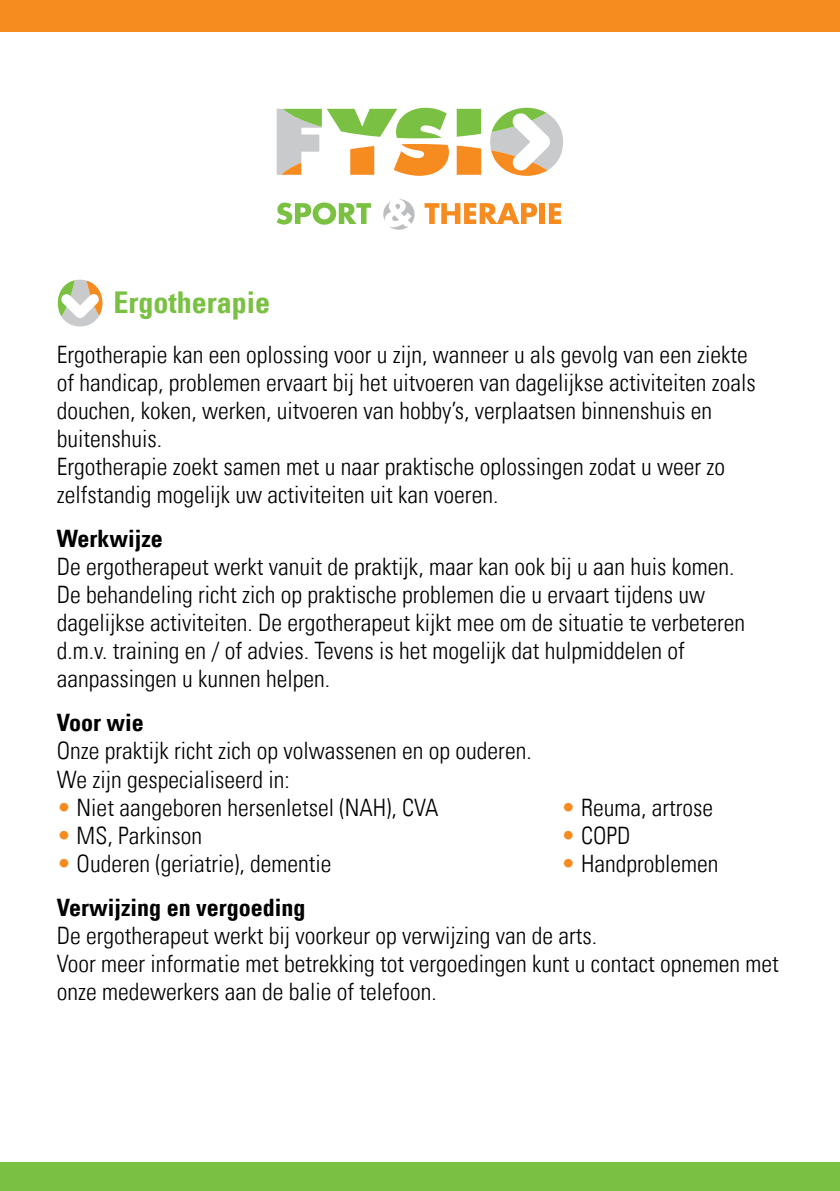
<style>
.page{position:relative;width:840px;height:1191px;background:#fff}
.page>*{position:absolute;margin:0;border:0;box-sizing:border-box;transform-origin:0 0}
.t1{font:700 condensed 30px "Univers";color:#7ac143}
.t2{font:300 condensed 24px/28px "Univers LT";color:#000}
.t3{font:700 condensed 24px "Univers";color:#000}
.s1{color:#f68b1f}
</style>
<div class="page">
<div style="left:0;top:0;width:839px;height:31px;background:#f68b1f"></div>
<div style="left:0;top:1162px;width:839px;height:29px;background:#7ac143"></div>
<svg style="left:58px;top:280px;width:44px;height:46px"></svg>
<svg style="left:456px;top:109px;width:25px;height:28px"></svg>
<svg style="left:276px;top:202px;width:95px;height:23px"></svg>
<svg style="left:383px;top:199px;width:31px;height:31px"></svg>
<svg style="left:276px;top:108px;width:172px;height:68px"></svg>
<svg style="left:456px;top:146px;width:25px;height:29px"></svg>
<svg style="left:424px;top:203px;width:113px;height:21px"></svg>
<div style="left:539px;top:203px;width:6px;height:21px;background:#f68b1f"></div>
<svg style="left:548px;top:203px;width:12px;height:21px"></svg>
<svg style="left:490px;top:108px;width:72px;height:68px"></svg>
<p class="t1" style="left:113px;top:284px;width:158px">Ergotherapie</p>
<p class="t2" style="left:57px;top:341px;width:700px">Ergotherapie kan een oplossing voor u zijn, wanneer u als gevolg van een ziekte of handicap, problemen ervaart bij het uitvoeren van dagelijkse activiteiten zoals douchen, koken, werken, uitvoeren van hobby’s, verplaatsen binnenshuis en buitenshuis.<br>Ergotherapie zoekt samen met u naar praktische oplossingen zodat u weer zo zelfstandig mogelijk uw activiteiten uit kan voeren.</p>
<p class="t3" style="left:57px;top:524px;width:108px">Werkwijze</p>
<p class="t2" style="left:57px;top:553px;width:689px">De ergotherapeut werkt vanuit de praktijk, maar kan ook bij u aan huis komen.<br>De behandeling richt zich op praktische problemen die u ervaart tijdens uw dagelijkse activiteiten. De ergotherapeut kijkt mee om de situatie te verbeteren d.m.v. training en / of advies. Tevens is het mogelijk dat hulpmiddelen of aanpassingen u kunnen helpen.</p>
<p class="t3" style="left:57px;top:708px;width:89px">Voor wie</p>
<p class="t2" style="left:57px;top:737px;width:476px">Onze praktijk richt zich op volwassenen en op ouderen.<br>We zijn gespecialiseerd in:</p>
<p class="t2" style="left:57px;top:793px;width:383px"><span class="s1">•</span> Niet aangeboren hersenletsel (NAH), CVA</p>
<p class="t2" style="left:561px;top:793px;width:153px"><span class="s1">•</span> Reuma, artrose</p>
<p class="t2" style="left:57px;top:821px;width:147px"><span class="s1">•</span> MS, Parkinson</p>
<p class="t2" style="left:561px;top:821px;width:71px"><span class="s1">•</span> COPD</p>
<p class="t2" style="left:57px;top:849px;width:276px"><span class="s1">•</span> Ouderen (geriatrie), dementie</p>
<p class="t2" style="left:561px;top:849px;width:159px"><span class="s1">•</span> Handproblemen</p>
<p class="t3" style="left:57px;top:892px;width:250px">Verwijzing en vergoeding</p>
<p class="t2" style="left:57px;top:921px;width:723px">De ergotherapeut werkt bij voorkeur op verwijzing van de arts.<br>Voor meer informatie met betrekking tot vergoedingen kunt u contact opnemen met onze medewerkers aan de balie of telefoon.</p>
</div>
